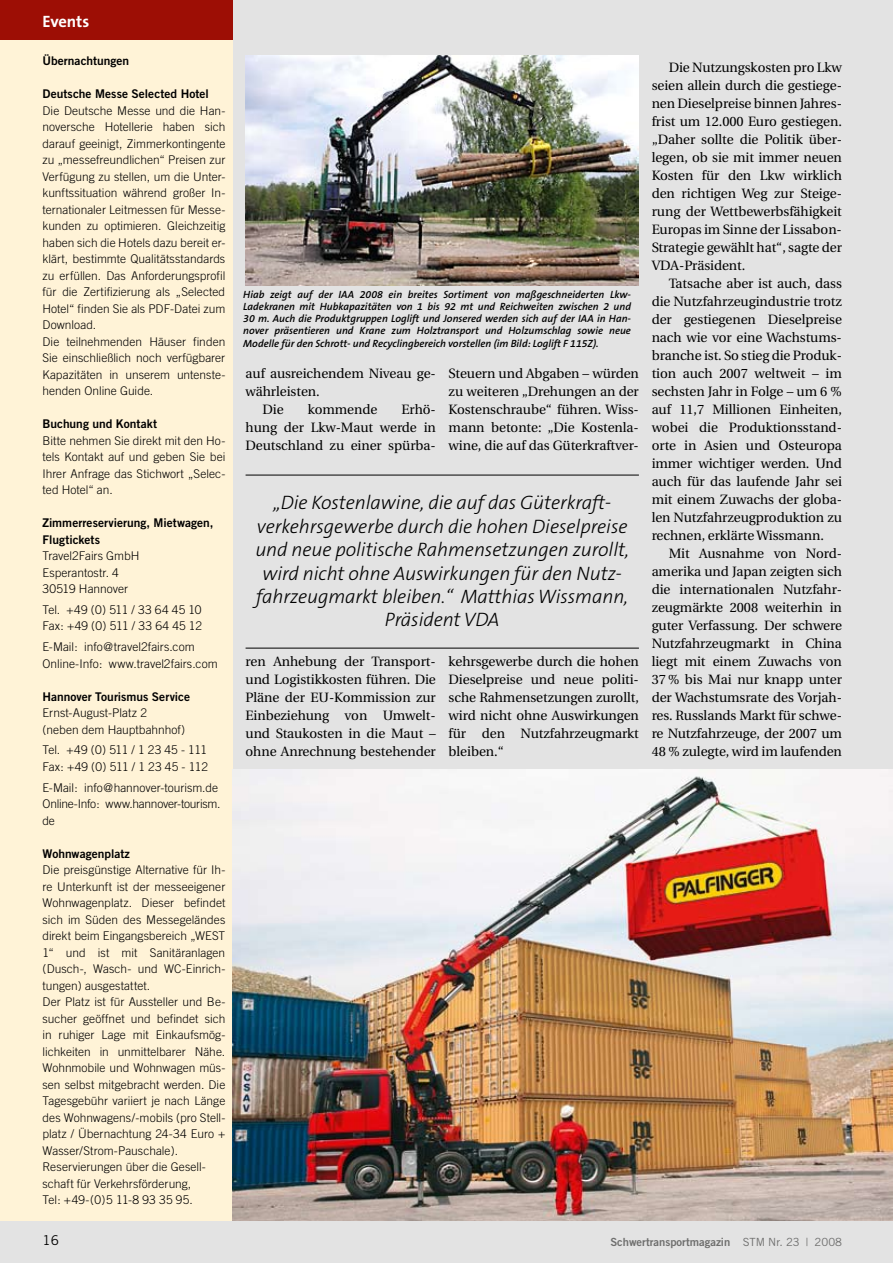
<style>
.page{position:relative;width:893px;height:1263px;background:#e3e3e3}
.page>*{position:absolute;margin:0;border:0;box-sizing:border-box;transform-origin:0 0}
.t1{font:italic 300 19.5px/23.4px "The Sans B3";letter-spacing:-.005em;color:#000;text-align:center}
.t2{font:700 16.5px "The Sans B7";letter-spacing:-.005em;color:#fff}
.t3{font:13.5px/18px "Utopia";letter-spacing:-.005em;color:#000;text-align:justify}
.t4{font:13.5px "Trade Gothic";color:#000}
.t5{font:300 12px/16.5px "Trade Gothic";color:#000}
.t6{font:12px/16.5px "Trade Gothic Bold Two";color:#000}
.t7{font:300 12px/16.5px "Trade Gothic";letter-spacing:-.02em;color:#000}
.t8{font:11.25px "Trade Gothic Bold Two";color:#6f6f6e}
.t9{font:italic 600 10.5px/12.3px "The Sans B6";color:#000;text-align:justify}
.s1{font-family:"Trade Gothic"}
</style>
<div class="page">
<div style="left:0;top:0;width:233px;height:1220px;background:#fff3d7"></div>
<div style="left:0;top:0;width:233px;height:39px;background:#9d0e05"></div>
<img style="left:233px;top:770px;width:660px;height:450px">
<img style="left:246px;top:55px;width:393px;height:230px">
<hr style="left:246px;top:475px;width:393px;height:1px;background:#000">
<hr style="left:246px;top:648px;width:393px;height:1px;background:#000">
<p class="t2" style="left:43px;top:13px;width:48px">Events</p>
<p class="t6" style="left:43px;top:52px;width:88px">Übernachtungen</p>
<p class="t6" style="left:43px;top:85px;width:168px">Deutsche Messe Selected Hotel</p>
<p class="t5" style="left:43px;top:102px;width:184px">Die Deutsche Messe und die Han&shy;noversche Hotellerie haben sich darauf geeinigt, Zimmerkontingente zu „messefreundlichen“ Preisen zur Verfügung zu stellen, um die Unter&shy;kunftssituation während großer In&shy;ternationaler Leitmessen für Messe&shy;kunden zu optimieren. Gleichzeitig haben sich die Hotels dazu bereit er&shy;klärt, bestimmte Qualitätsstandards zu erfüllen. Das Anforderungsprofil für die Zertifizierung als „Selected Hotel“ finden Sie als PDF-Datei zum Download.<br>Die teilnehmenden Häuser finden Sie einschließlich noch verfügbarer Kapazitäten in unserem untenste&shy;henden Online Guide.</p>
<p class="t6" style="left:43px;top:415px;width:116px">Buchung und Kontakt</p>
<p class="t5" style="left:43px;top:432px;width:184px;text-align:justify">Bitte nehmen Sie direkt mit den Ho&shy;tels Kontakt auf und geben Sie bei Ihrer Anfrage das Stichwort „Selec&shy;ted Hotel“ an.</p>
<p class="t6" style="left:43px;top:514px;width:172px">Zimmerreservierung, Mietwagen,<br>Flugtickets</p>
<p class="t5" style="left:43px;top:547px;width:99px">Travel2Fairs GmbH<br>Esperantostr. 4<br>30519 Hannover</p>
<p class="t5" style="left:43px;top:601px;width:161px">Tel. +49 (0) 511 / 33 64 45 10<br>Fax: +49 (0) 511 / 33 64 45 12</p>
<p class="t5" style="left:43px;top:638px;width:177px">E-Mail: info@travel2fairs.com<br>Online-Info: www.travel2fairs.com</p>
<p class="t6" style="left:43px;top:688px;width:149px">Hannover Tourismus Service</p>
<p class="t5" style="left:43px;top:704px;width:144px">Ernst-August-Platz 2 (neben dem Hauptbahnhof)</p>
<p class="t7" style="left:43px;top:742px;width:167px">Tel. +49 (0) 511 / 1 23 45 - 111<br>Fax: +49 (0) 511 / 1 23 45 - 112</p>
<p class="t5" style="left:43px;top:779px;width:180px">E-Mail: info@hannover-tourism.de<br>Online-Info: www.hannover-tourism. de</p>
<p class="t6" style="left:43px;top:845px;width:89px">Wohnwagenplatz</p>
<p class="t5" style="left:43px;top:861px;width:184px">Die preisgünstige Alternative für Ih&shy;re Unterkunft ist der messeeigener<br>Wohnwagenplatz. Dieser befindet sich im Süden des Messegeländes direkt beim Eingangsbereich „WEST<br>1“ und ist mit Sanitäranlagen (Dusch-, Wasch- und WC-Einrich&shy;tungen) ausgestattet.<br>Der Platz ist für Aussteller und Be&shy;sucher geöffnet und befindet sich in ruhiger Lage mit Einkaufsmög&shy;lichkeiten in unmittelbarer Nähe.<br>Wohnmobile und Wohnwagen müs&shy;sen selbst mitgebracht werden. Die<br>Tagesgebühr variiert je nach Länge des Wohnwagens/-mobils (pro Stell&shy;platz / Übernachtung 24-34 Euro +<br>Wasser/Strom-Pauschale).<br>Reservierungen über die Gesell&shy;schaft für Verkehrsförderung,<br>Tel: +49-(0)5 11-8 93 35 95.</p>
<p class="t9" style="left:243px;top:288px;width:389px">Hiab zeigt auf der IAA 2008 ein breites Sortiment von maßgeschneiderten Lkw-Ladekranen mit Hubkapazitäten von 1 bis 92 mt und Reichweiten zwischen 2 und 30 m. Auch die Produktgruppen Loglift und Jonsered werden sich auf der IAA in Han&shy;nover präsentieren und Krane zum Holztransport und Holzumschlag sowie neue Modelle für den Schrott- und Recyclingbereich vorstellen (im Bild: Loglift F 115Z).</p>
<p class="t3" style="left:246px;top:365px;width:192px">auf ausreichendem Niveau ge-</p>
<p class="t3" style="left:246px;top:383px;width:76px">währleisten.</p>
<p class="t3" style="left:263px;top:401px;width:23px">Die</p>
<p class="t3" style="left:308px;top:401px;width:71px">kommende</p>
<p class="t3" style="left:246px;top:401px;width:192px;text-indent:156px">Erhö&shy;hung der Lkw-Maut werde in Deutschland zu einer spürba-</p>
<p class="t3" style="left:449px;top:365px;width:192px">Steuern und Abgaben – würden zu weiteren „Drehungen an der Kostenschraube“ führen. Wiss&shy;mann betonte: „Die Kostenla&shy;wine, die auf das Güterkraftver-</p>
<p class="t1" style="left:255px;top:492px;width:375px">„Die Kostenlawine, die auf das Güterkraft&shy;verkehrsgewerbe durch die hohen Dieselpreise und neue politische Rahmensetzungen zurollt, wird nicht ohne Auswirkungen für den Nutz&shy;fahrzeugmarkt bleiben.“ Matthias Wissmann, Präsident VDA</p>
<p class="t3" style="left:246px;top:653px;width:192px">ren Anhebung der Transport&shy;und Logistikkosten führen. Die Pläne der EU-Kommission zur Einbeziehung von Umwelt&shy;und Staukosten in die Maut – ohne Anrechnung bestehender</p>
<p class="t3" style="left:449px;top:653px;width:192px">kehrsgewerbe durch die hohen Dieselpreise und neue politi&shy;sche Rahmensetzungen zurollt, wird nicht ohne Auswirkungen für den Nutzfahrzeugmarkt bleiben.“</p>
<p class="t3" style="left:652px;top:59px;width:192px;text-indent:17px">Die Nutzungskosten pro Lkw seien allein durch die gestiege&shy;nen Dieselpreise binnen Jahres&shy;frist um 12.000 Euro gestiegen. „Daher sollte die Politik über&shy;legen, ob sie mit immer neuen Kosten für den Lkw wirklich den richtigen Weg zur Steige&shy;rung der Wettbewerbsfähigkeit Europas im Sinne der Lissabon-Strategie gewählt hat“, sagte der VDA-Präsident.</p>
<p class="t3" style="left:652px;top:275px;width:192px;text-indent:17px">Tatsache aber ist auch, dass die Nutzfahrzeugindustrie trotz der gestiegenen Dieselpreise nach wie vor eine Wachstums&shy;branche ist. So stieg die Produk&shy;tion auch 2007 weltweit – im sechsten Jahr in Folge – um 6 % auf 11,7 Millionen Einheiten, wobei die Produktionsstand&shy;orte in Asien und Osteuropa immer wichtiger werden. Und auch für das laufende Jahr sei mit einem Zuwachs der globa&shy;len Nutzfahrzeugproduktion zu rechnen, erklärte Wissmann.</p>
<p class="t3" style="left:652px;top:545px;width:192px;text-indent:17px">Mit Ausnahme von Nord&shy;amerika und Japan zeigten sich die internationalen Nutzfahr&shy;zeugmärkte 2008 weiterhin in guter Verfassung. Der schwere Nutzfahrzeugmarkt in China liegt mit einem Zuwachs von 37 % bis Mai nur knapp unter der Wachstumsrate des Vorjah&shy;res. Russlands Markt für schwe&shy;re Nutzfahrzeuge, der 2007 um 48 % zulegte, wird im laufenden</p>
<p class="t4" style="left:43px;top:1232px;width:18px">16</p>
<p class="t8" style="left:610px;top:1235px;width:233px">Schwertransportmagazin <span class="s1">STM Nr. 23 | 2008</span></p>
</div>
